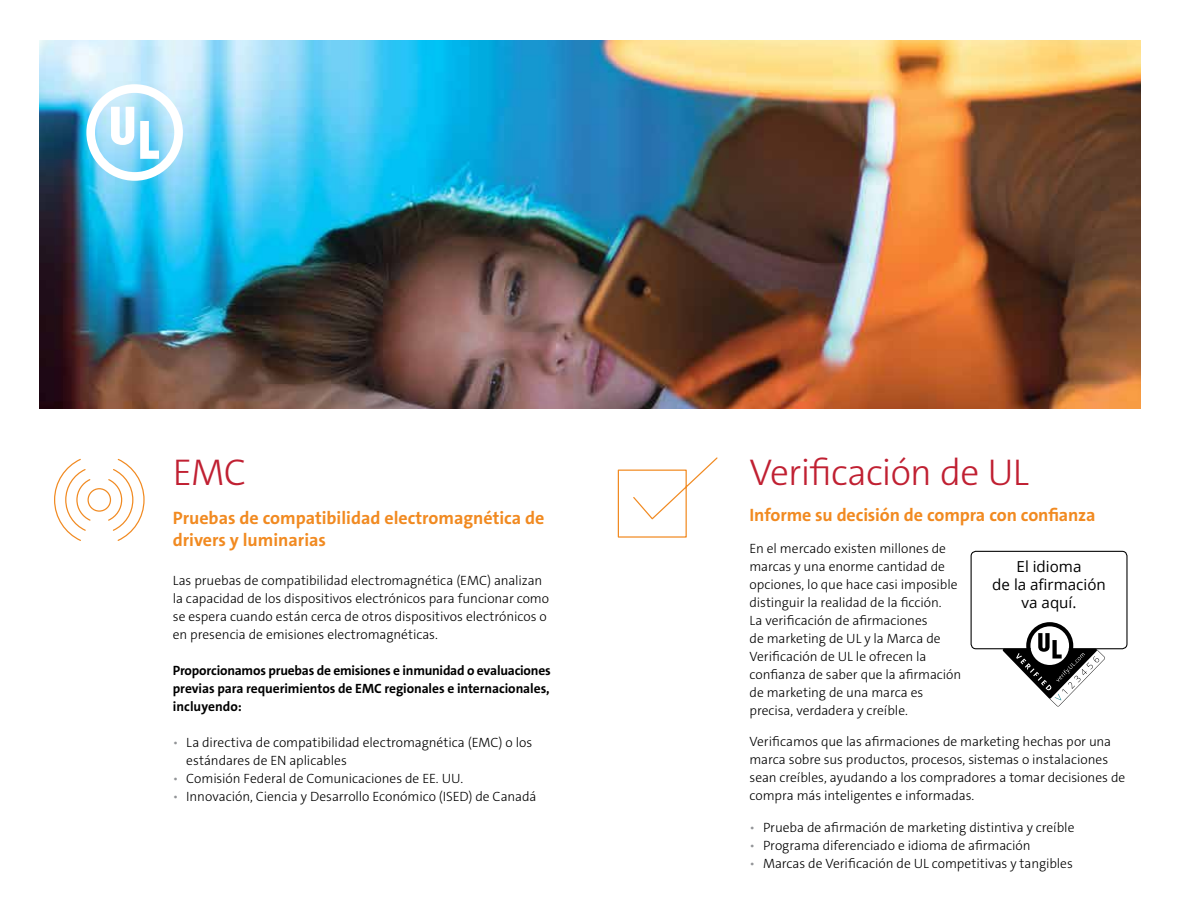
<style>
.page{position:relative;width:1188px;height:918px;background:#fff}
.page>*{position:absolute;margin:0;border:0;box-sizing:border-box;transform-origin:0 0}
.t1{font:300 37.5px "The Sans C5";letter-spacing:-.02em;color:#c02032}
.t2{font:700 18px/21.6px "The Sans C5";color:#f18a21}
.t3{font:15.15px/18.1px "Open Sans";color:#000;text-align:center}
.t4{font:300 13.5px/18px "The Sans C5";letter-spacing:-.005em;color:#000}
.t5{font:700 13.5px/18px "The Sans C5";letter-spacing:-.005em;color:#000;text-align:justify}
.s1{color:#939598}
</style>
<div class="page">
<img style="left:40px;top:40px;width:1100px;height:368px">
<svg style="left:54px;top:458px;width:91px;height:83px"></svg>
<svg style="left:86px;top:84px;width:97px;height:97px"></svg>
<div style="left:971px;top:551px;width:157px;height:98px;border:1px solid #000;border-radius:5px"></div>
<svg style="left:1003px;top:622px;width:102px;height:84px"></svg>
<svg style="left:617px;top:457px;width:101px;height:81px"></svg>
<h1 class="t1" style="left:173px;top:448px;width:75px">EMC</h1>
<h2 class="t2" style="left:173px;top:507px;width:373px">Pruebas de compatibilidad electromagnética de drivers y luminarias</h2>
<p class="t4" style="left:173px;top:571px;width:378px">Las pruebas de compatibilidad electromagnética (EMC) analizan la capacidad de los dispositivos electrónicos para funcionar como se espera cuando están cerca de otros dispositivos electrónicos o en presencia de emisiones electromagnéticas.</p>
<p class="t5" style="left:173px;top:661px;width:379px">Proporcionamos pruebas de emisiones e inmunidad o evaluaciones previas para requerimientos de EMC regionales e internacionales, incluyendo:</p>
<p class="t4" style="left:186px;top:733px;width:348px;text-indent:-14px"><span class="s1">•</span> La directiva de compatibilidad electromagnética (EMC) o los estándares de EN aplicables</p>
<p class="t4" style="left:173px;top:769px;width:292px"><span class="s1">•</span> Comisión Federal de Comunicaciones de EE. UU.</p>
<p class="t4" style="left:173px;top:787px;width:365px"><span class="s1">•</span> Innovación, Ciencia y Desarrollo Económico (ISED) de Canadá</p>
<h1 class="t1" style="left:750px;top:448px;width:281px">Verificación de UL</h1>
<h2 class="t2" style="left:750px;top:504px;width:347px">Informe su decisión de compra con confianza</h2>
<p class="t4" style="left:750px;top:539px;width:213px">En el mercado existen millones de marcas y una enorme cantidad de opciones, lo que hace casi imposible distinguir la realidad de la ficción.<br>La verificación de afirmaciones<br>de marketing de UL y la Marca de<br>Verificación de UL le ofrecen la confianza de saber que la afirmación de marketing de una marca es precisa, verdadera y creíble.</p>
<p class="t4" style="left:750px;top:733px;width:377px">Verificamos que las afirmaciones de marketing hechas por una marca sobre sus productos, procesos, sistemas o instalaciones sean creíbles, ayudando a los compradores a tomar decisiones de compra más inteligentes e informadas.</p>
<p class="t4" style="left:750px;top:818px;width:326px"><span class="s1">•</span> Prueba de afirmación de marketing distintiva y creíble</p>
<p class="t4" style="left:750px;top:836px;width:283px"><span class="s1">•</span> Programa diferenciado e idioma de afirmación</p>
<p class="t4" style="left:750px;top:854px;width:325px"><span class="s1">•</span> Marcas de Verificación de UL competitivas y tangibles</p>
<p class="t3" style="left:992px;top:557px;width:115px">El idioma<br>de la afirmación va aquí.</p>
</div>
